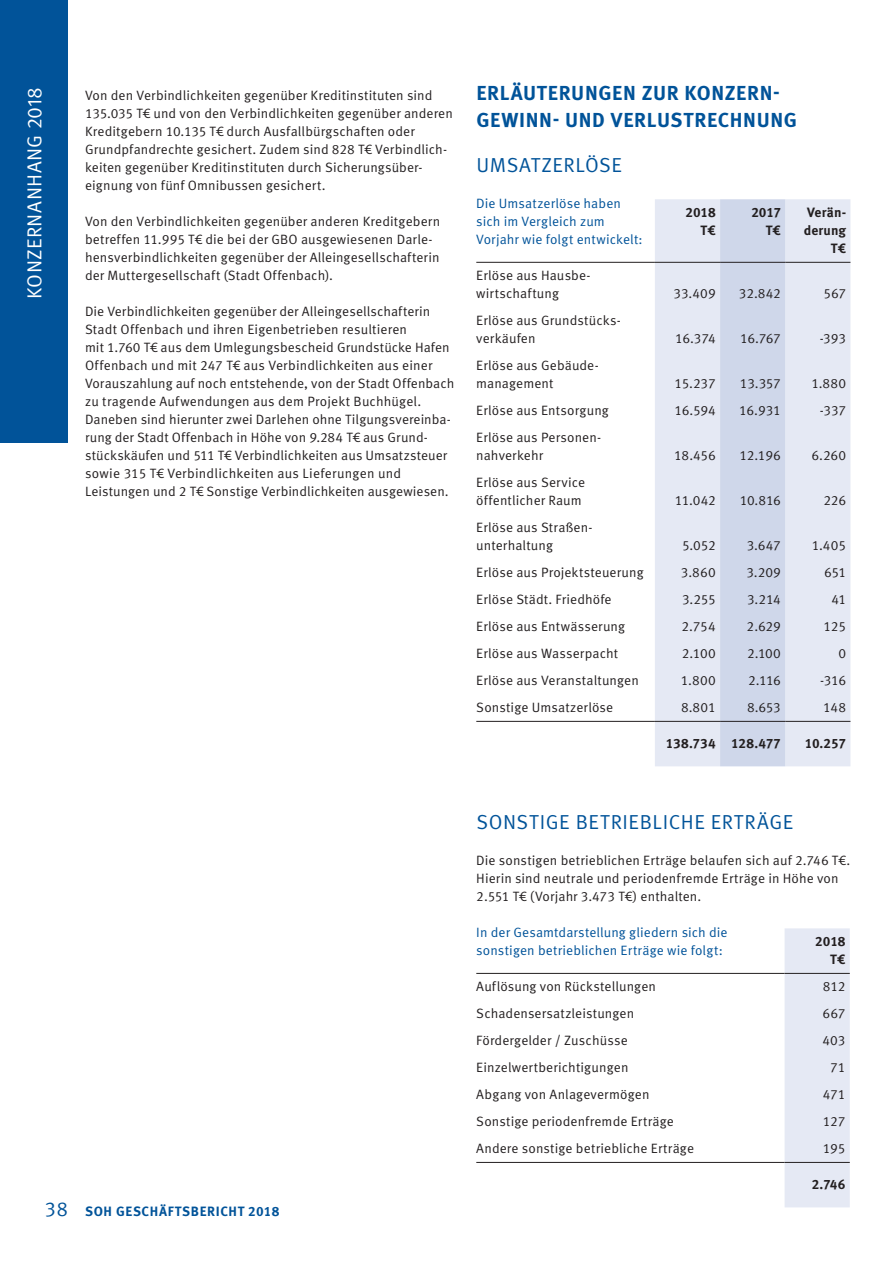
<style>
.page{position:relative;width:893px;height:1263px;background:#fff}
.page>*{position:absolute;margin:0;border:0;box-sizing:border-box;transform-origin:0 0}
.t1{font:700 20.25px/27px "Meta Pro";letter-spacing:.03em;color:#015399}
.t2{font:20.25px "Meta Pro Norm";letter-spacing:.03em;color:#015399}
.t3{font:20.25px "Meta Pro Norm";letter-spacing:.02em;color:#fff}
.t4{font:13.5px/18px "Meta Pro Norm";letter-spacing:.01em;color:#231f20}
.t5{font:13.5px/18px "Meta Pro Norm";letter-spacing:.005em;color:#015399}
.t6{font:700 13.5px/18px "Meta Pro";letter-spacing:-.01em;color:#231f20;text-align:right}
.t7{font:700 13.5px "Meta Pro";letter-spacing:.045em;color:#015399}
.s1{font-family:"Meta Pro Norm";font-weight:400;font-size:20.25px}
</style>
<div class="page">
<div style="left:0;top:0;width:68px;height:442px;background:#015399"></div>
<div style="left:655px;top:199px;width:195px;height:567px;background:#e5e9f4"></div>
<div style="left:720px;top:199px;width:65px;height:567px;background:#cfd7ea"></div>
<hr style="left:476px;top:721px;width:179px;height:1px;background:#231f20">
<hr style="left:655px;top:721px;width:65px;height:1px;background:#231f20">
<hr style="left:720px;top:721px;width:65px;height:1px;background:#231f20">
<hr style="left:785px;top:721px;width:65px;height:1px;background:#231f20">
<hr style="left:476px;top:262px;width:179px;height:1px;background:#231f20">
<hr style="left:655px;top:262px;width:65px;height:1px;background:#231f20">
<hr style="left:720px;top:262px;width:65px;height:1px;background:#231f20">
<hr style="left:785px;top:262px;width:65px;height:1px;background:#231f20">
<div style="left:785px;top:928px;width:65px;height:279px;background:#e5e9f4"></div>
<hr style="left:476px;top:1162px;width:309px;height:1px;background:#231f20">
<hr style="left:785px;top:1162px;width:65px;height:1px;background:#231f20">
<hr style="left:476px;top:973px;width:309px;height:1px;background:#231f20">
<hr style="left:785px;top:973px;width:65px;height:1px;background:#231f20">
<h1 class="t3" style="left:19px;top:299px;width:213px;rotate:-90deg">KONZERNANHANG 2018</h1>
<p class="t4" style="left:85px;top:86px;width:369px">Von den Verbindlichkeiten gegenüber Kreditinstituten sind 135.035 T€ und von den Verbindlichkeiten gegenüber anderen Kreditgebern 10.135 T€ durch Ausfallbürgschaften oder Grundpfandrechte gesichert. Zudem sind 828 T€ Verbindlich&shy;keiten gegenüber Kreditinstituten durch Sicherungsüber&shy;eignung von fünf Omnibussen gesichert.</p>
<p class="t4" style="left:85px;top:212px;width:357px">Von den Verbindlichkeiten gegenüber anderen Kreditgebern betreffen 11.995 T€ die bei der GBO ausgewiesenen Darle&shy;hensverbindlichkeiten gegenüber der Alleingesellschafterin der Muttergesellschaft (Stadt Offenbach).</p>
<p class="t4" style="left:85px;top:302px;width:371px">Die Verbindlichkeiten gegenüber der Alleingesellschafterin Stadt Offenbach und ihren Eigenbetrieben resultieren<br>mit 1.760 T€ aus dem Umlegungsbescheid Grundstücke Hafen Offenbach und mit 247 T€ aus Verbindlichkeiten aus einer Vorauszahlung auf noch entstehende, von der Stadt Offenbach zu tragende Aufwendungen aus dem Projekt Buchhügel.<br>Daneben sind hierunter zwei Darlehen ohne Tilgungsvereinba&shy;rung der Stadt Offenbach in Höhe von 9.284 T€ aus Grund&shy;stückskäufen und 511 T€ Verbindlichkeiten aus Umsatzsteuer sowie 315 T€ Verbindlichkeiten aus Lieferungen und Leistungen und 2 T€ Sonstige Verbindlichkeiten ausgewiesen.</p>
<h1 class="t1" style="left:476px;top:78px;width:322px">ERLÄUTERUNGEN ZUR KONZERN-<br>GEWINN- UND VERLUSTRECHNUNG</h1>
<h1 class="t2" style="left:476px;top:150px;width:147px">UMSATZERLÖSE</h1>
<p class="t5" style="left:476px;top:194px;width:168px">Die Umsatzerlöse haben sich im Vergleich zum<br>Vorjahr wie folgt entwickelt:</p>
<p class="t6" style="left:686px;top:203px;width:32px">2018<br>T€</p>
<p class="t6" style="left:751px;top:203px;width:31px">2017<br>T€</p>
<p class="t6" style="left:804px;top:203px;width:44px">Verän&shy;derung<br>T€</p>
<p class="t4" style="left:476px;top:266px;width:114px">Erlöse aus Hausbe&shy;wirtschaftung</p>
<p class="t4" style="left:476px;top:311px;width:145px">Erlöse aus Grundstücks&shy;verkäufen</p>
<p class="t4" style="left:476px;top:356px;width:123px">Erlöse aus Gebäude&shy;management</p>
<p class="t4" style="left:673px;top:284px;width:44px">33.409</p>
<p class="t4" style="left:739px;top:284px;width:44px">32.842</p>
<p class="t4" style="left:823px;top:284px;width:24px">567</p>
<p class="t4" style="left:675px;top:329px;width:42px">16.374</p>
<p class="t4" style="left:740px;top:329px;width:42px">16.767</p>
<p class="t4" style="left:820px;top:329px;width:28px">-393</p>
<p class="t4" style="left:674px;top:374px;width:43px">15.237</p>
<p class="t4" style="left:740px;top:374px;width:43px">13.357</p>
<p class="t4" style="left:811px;top:374px;width:36px">1.880</p>
<p class="t4" style="left:476px;top:401px;width:134px">Erlöse aus Entsorgung</p>
<p class="t4" style="left:675px;top:401px;width:43px">16.594</p>
<p class="t4" style="left:739px;top:401px;width:43px">16.931</p>
<p class="t4" style="left:820px;top:401px;width:28px">-337</p>
<p class="t4" style="left:476px;top:428px;width:125px">Erlöse aus Personen&shy;nahverkehr</p>
<p class="t4" style="left:674px;top:446px;width:43px">18.456</p>
<p class="t4" style="left:739px;top:446px;width:43px">12.196</p>
<p class="t4" style="left:811px;top:446px;width:36px">6.260</p>
<p class="t4" style="left:476px;top:473px;width:110px">Erlöse aus Service öffentlicher Raum</p>
<p class="t4" style="left:476px;top:518px;width:116px">Erlöse aus Straßen&shy;unterhaltung</p>
<p class="t4" style="left:675px;top:491px;width:43px">11.042</p>
<p class="t4" style="left:740px;top:491px;width:43px">10.816</p>
<p class="t4" style="left:823px;top:491px;width:24px">226</p>
<p class="t4" style="left:682px;top:536px;width:35px">5.052</p>
<p class="t4" style="left:747px;top:536px;width:36px">3.647</p>
<p class="t4" style="left:812px;top:536px;width:36px">1.405</p>
<p class="t4" style="left:476px;top:563px;width:169px">Erlöse aus Projektsteuerung</p>
<p class="t4" style="left:681px;top:563px;width:36px">3.860</p>
<p class="t4" style="left:746px;top:563px;width:36px">3.209</p>
<p class="t4" style="left:824px;top:563px;width:24px">651</p>
<p class="t4" style="left:476px;top:590px;width:137px">Erlöse Städt. Friedhöfe</p>
<p class="t4" style="left:682px;top:590px;width:35px">3.255</p>
<p class="t4" style="left:747px;top:590px;width:35px">3.214</p>
<p class="t4" style="left:831px;top:590px;width:16px">41</p>
<p class="t4" style="left:476px;top:617px;width:150px">Erlöse aus Entwässerung</p>
<p class="t4" style="left:681px;top:617px;width:36px">2.754</p>
<p class="t4" style="left:747px;top:617px;width:36px">2.629</p>
<p class="t4" style="left:824px;top:617px;width:24px">125</p>
<p class="t4" style="left:476px;top:644px;width:143px">Erlöse aus Wasserpacht</p>
<p class="t4" style="left:682px;top:644px;width:35px">2.100</p>
<p class="t4" style="left:747px;top:644px;width:35px">2.100</p>
<p class="t4" style="left:838px;top:644px;width:9px">0</p>
<p class="t4" style="left:476px;top:671px;width:164px">Erlöse aus Veranstaltungen</p>
<p class="t4" style="left:681px;top:671px;width:36px">1.800</p>
<p class="t4" style="left:748px;top:671px;width:34px">2.116</p>
<p class="t4" style="left:820px;top:671px;width:27px">-316</p>
<p class="t4" style="left:476px;top:698px;width:138px">Sonstige Umsatzerlöse</p>
<p class="t4" style="left:681px;top:698px;width:36px">8.801</p>
<p class="t4" style="left:747px;top:698px;width:35px">8.653</p>
<p class="t4" style="left:823px;top:698px;width:24px">148</p>
<p class="t6" style="left:666px;top:734px;width:117px">138.734 128.477</p>
<p class="t6" style="left:805px;top:734px;width:43px">10.257</p>
<p class="t7" style="left:45px;top:1201px;width:236px"><span class="s1">38</span> SOH GESCHÄFTSBERICHT 2018</p>
<h1 class="t2" style="left:476px;top:807px;width:318px">SONSTIGE BETRIEBLICHE ERTRÄGE</h1>
<p class="t4" style="left:476px;top:851px;width:375px">Die sonstigen betrieblichen Erträge belaufen sich auf 2.746 T€.<br>Hierin sind neutrale und periodenfremde Erträge in Höhe von<br>2.551 T€ (Vorjahr 3.473 T€) enthalten.</p>
<p class="t5" style="left:476px;top:923px;width:253px">In der Gesamtdarstellung gliedern sich die sonstigen betrieblichen Erträge wie folgt:</p>
<p class="t6" style="left:815px;top:932px;width:32px">2018<br>T€</p>
<p class="t4" style="left:476px;top:977px;width:181px">Auflösung von Rückstellungen</p>
<p class="t4" style="left:823px;top:977px;width:24px">812</p>
<p class="t4" style="left:476px;top:1004px;width:159px">Schadensersatzleistungen</p>
<p class="t4" style="left:822px;top:1004px;width:25px">667</p>
<p class="t4" style="left:476px;top:1031px;width:153px">Fördergelder / Zuschüsse</p>
<p class="t4" style="left:822px;top:1031px;width:25px">403</p>
<p class="t4" style="left:476px;top:1058px;width:154px">Einzelwertberichtigungen</p>
<p class="t4" style="left:830px;top:1058px;width:17px">71</p>
<p class="t4" style="left:476px;top:1085px;width:175px">Abgang von Anlagevermögen</p>
<p class="t4" style="left:823px;top:1085px;width:24px">471</p>
<p class="t4" style="left:476px;top:1112px;width:199px">Sonstige periodenfremde Erträge</p>
<p class="t4" style="left:823px;top:1112px;width:24px">127</p>
<p class="t4" style="left:476px;top:1139px;width:219px">Andere sonstige betriebliche Erträge</p>
<p class="t4" style="left:823px;top:1139px;width:24px">195</p>
<p class="t6" style="left:812px;top:1175px;width:35px">2.746</p>
</div>
